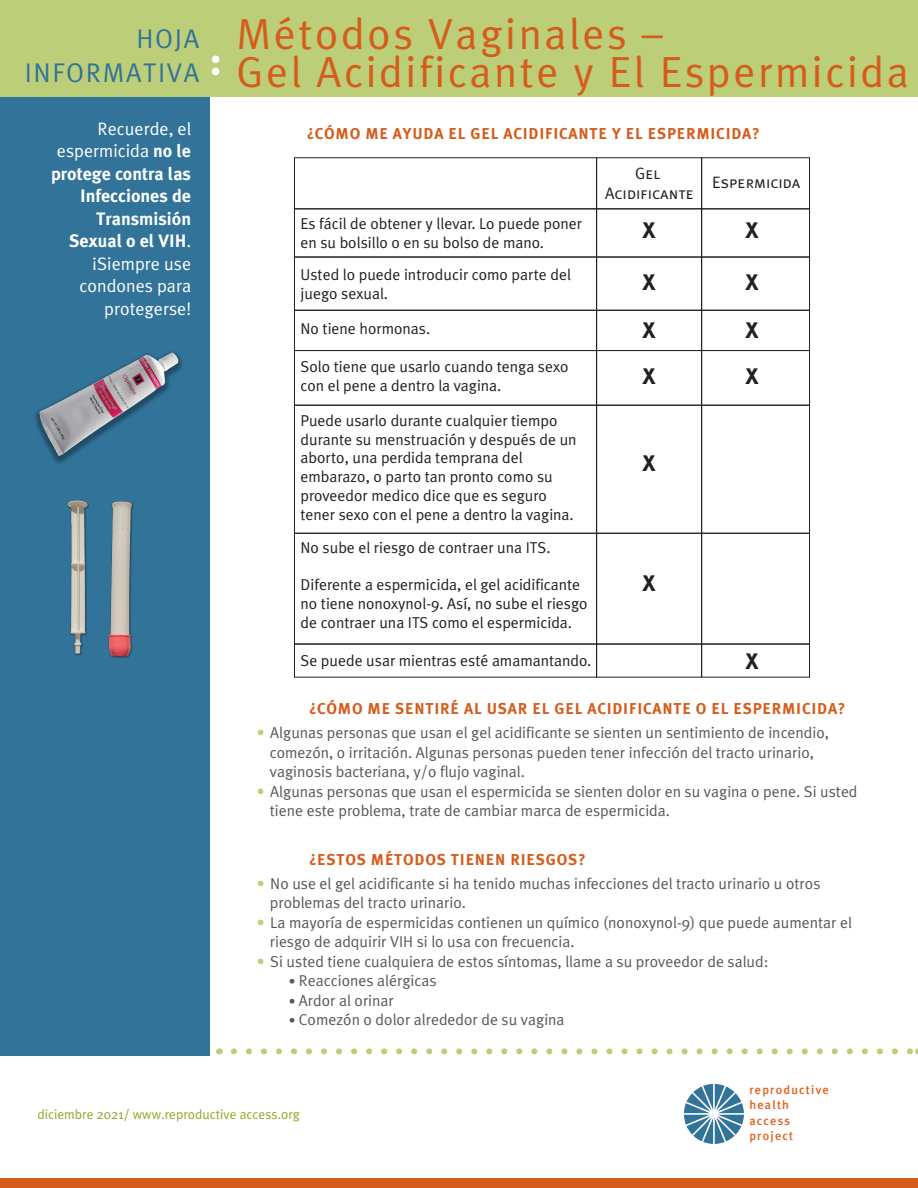
<style>
.page{position:relative;width:918px;height:1188px;background:#fff}
.page>*{position:absolute;margin:0;border:0;box-sizing:border-box;transform-origin:0 0}
.t1{font:43.5px/37.5px "Meta Plus Normal";letter-spacing:.06em;color:#d55c1c}
.t2{font:27px "Meta Plus Normal";color:#317399}
.t3{font:700 22.5px/47.1px "Meta Plus";color:#231f20;text-align:justify}
.t4{font:18px/22.5px "Meta Plus Normal";color:#fff;text-align:right}
.t5{font:700 18px/22.5px "Meta Plus";color:#fff;text-align:right}
.t6{font:16.5px/19.8px "Meta Plus Normal Caps";color:#231f20;text-align:center}
.t7{font:15.75px/19.5px "Meta Plus Normal";color:#57585a}
.t8{font:15.75px/18.9px "Meta Plus Normal";color:#231f20}
.t9{font:700 15.75px "Meta Plus";letter-spacing:.05em;color:#d55c1c}
.t10{font:13.5px "Meta Plus Normal";color:#8ca828}
.t11{font:500 12.3px/15.1px "Meta Plus";letter-spacing:.1em;color:#e1601e}
.s1{font-size:27px;color:#317399}
.s2{font-family:"Meta Plus";font-weight:700}
.s3{font-family:"Meta Plus Normal";font-weight:400}
.s4{color:#bcce77}
.s5{font-size:13.5px}
</style>
<div class="page">
<div style="left:0;top:74px;width:210px;height:982px;background:#317399"></div>
<div style="left:0;top:0;width:918px;height:96px;background:#bcce77"></div>
<div style="left:0;top:1179px;width:918px;height:9px;background:#d55c1c"></div>
<div style="left:212px;top:56px;width:7px;height:7px;background:#fff;border-radius:50%"></div>
<div style="left:212px;top:68px;width:7px;height:7px;background:#fff;border-radius:50%"></div>
<svg style="left:684px;top:1084px;width:60px;height:60px"></svg>
<svg style="left:234px;top:1048px;width:677px;height:6px"></svg>
<div style="left:294px;top:158px;width:303px;height:51px;border:1px solid #231f20"></div>
<div style="left:596px;top:158px;width:106px;height:51px;border:1px solid #231f20"></div>
<div style="left:701px;top:158px;width:109px;height:51px;border:1px solid #231f20"></div>
<div style="left:701px;top:209px;width:109px;height:48px;border:1px solid #231f20"></div>
<div style="left:294px;top:257px;width:303px;height:53px;border:1px solid #231f20"></div>
<div style="left:596px;top:257px;width:106px;height:53px;border:1px solid #231f20"></div>
<div style="left:701px;top:257px;width:109px;height:53px;border:1px solid #231f20"></div>
<div style="left:294px;top:310px;width:303px;height:41px;border:1px solid #231f20"></div>
<div style="left:596px;top:310px;width:106px;height:41px;border:1px solid #231f20"></div>
<div style="left:701px;top:310px;width:109px;height:41px;border:1px solid #231f20"></div>
<div style="left:294px;top:350px;width:303px;height:55px;border:1px solid #231f20"></div>
<div style="left:596px;top:350px;width:106px;height:55px;border:1px solid #231f20"></div>
<div style="left:701px;top:350px;width:109px;height:55px;border:1px solid #231f20"></div>
<div style="left:294px;top:405px;width:303px;height:128px;border:1px solid #231f20"></div>
<div style="left:596px;top:405px;width:106px;height:128px;border:1px solid #231f20"></div>
<div style="left:701px;top:405px;width:109px;height:128px;border:1px solid #231f20"></div>
<div style="left:294px;top:533px;width:303px;height:111px;border:1px solid #231f20"></div>
<div style="left:596px;top:533px;width:106px;height:111px;border:1px solid #231f20"></div>
<div style="left:701px;top:533px;width:109px;height:111px;border:1px solid #231f20"></div>
<div style="left:294px;top:644px;width:303px;height:33px;border:1px solid #231f20"></div>
<div style="left:596px;top:644px;width:106px;height:33px;border:1px solid #231f20"></div>
<div style="left:701px;top:644px;width:109px;height:33px;border:1px solid #231f20"></div>
<img style="left:35px;top:352px;width:148px;height:104px">
<img style="left:52px;top:456px;width:82px;height:202px">
<h1 class="t1" style="left:25px;top:15px;width:886px;text-indent:212px">Métodos Vaginales –<br><span class="s1">INFORMATIVA</span> Gel Acidificante y El Espermicida</h1>
<h2 class="t2" style="left:137px;top:24px;width:64px">HOJA</h2>
<p class="t4" style="left:57px;top:117px;width:136px">Recuerde, el espermicida <span class="s2">no le</span></p>
<p class="t5" style="left:51px;top:162px;width:142px">protege contra las<br>Infecciones de<br>Transmisión<br>Sexual o el VIH<span class="s3">.</span></p>
<p class="t4" style="left:80px;top:252px;width:113px">¡Siempre use condones para protegerse!</p>
<p class="t9" style="left:307px;top:124px;width:454px">¿CÓMO ME AYUDA EL GEL ACIDIFICANTE Y EL ESPERMICIDA?</p>
<p class="t8" style="left:301px;top:214px;width:283px">Es fácil de obtener y llevar. Lo puede poner en su bolsillo o en su bolso de mano.</p>
<p class="t8" style="left:301px;top:265px;width:272px">Usted lo puede introducir como parte del juego sexual.</p>
<p class="t8" style="left:301px;top:319px;width:131px">No tiene hormonas.</p>
<p class="t8" style="left:301px;top:357px;width:269px">Solo tiene que usarlo cuando tenga sexo con el pene a dentro la vagina.</p>
<p class="t8" style="left:301px;top:411px;width:278px">Puede usarlo durante cualquier tiempo durante su menstruación y después de un aborto, una perdida temprana del embarazo, o parto tan pronto como su proveedor medico dice que es seguro tener sexo con el pene a dentro la vagina.</p>
<p class="t8" style="left:301px;top:537px;width:251px">No sube el riesgo de contraer una ITS.</p>
<p class="t8" style="left:301px;top:575px;width:289px">Diferente a espermicida, el gel acidificante no tiene nonoxynol-9. Así, no sube el riesgo de contraer una ITS como el espermicida.</p>
<p class="t8" style="left:301px;top:651px;width:292px">Se puede usar mientras esté amamantando.</p>
<p class="t6" style="left:605px;top:163px;width:90px">Gel<br>Acidificante</p>
<p class="t6" style="left:712px;top:172px;width:90px">Espermicida</p>
<h3 class="t3" style="left:643px;top:207px;width:15px">X</h3>
<h3 class="t3" style="left:745px;top:207px;width:15px">X</h3>
<h3 class="t3" style="left:643px;top:259px;width:15px">X X X</h3>
<h3 class="t3" style="left:745px;top:259px;width:15px">X X X</h3>
<h3 class="t3" style="left:643px;top:439px;width:15px">X</h3>
<h3 class="t3" style="left:643px;top:559px;width:15px">X</h3>
<h3 class="t3" style="left:745px;top:637px;width:15px">X</h3>
<p class="t9" style="left:309px;top:700px;width:538px">¿CÓMO ME SENTIRÉ AL USAR EL GEL ACIDIFICANTE O EL ESPERMICIDA?</p>
<p class="t7" style="left:270px;top:723px;width:561px;text-indent:-13px"><span class="s4">•</span> Algunas personas que usan el gel acidificante se sienten un sentimiento de incendio, comezón, o irritación. Algunas personas pueden tener infección del tracto urinario, vaginosis bacteriana, y/o flujo vaginal.</p>
<p class="t7" style="left:270px;top:781px;width:589px;text-indent:-13px"><span class="s4">•</span> Algunas personas que usan el espermicida se sienten dolor en su vagina o pene. Si usted tiene este problema, trate de cambiar marca de espermicida.</p>
<p class="t9" style="left:309px;top:850px;width:278px">¿ESTOS MÉTODOS TIENEN RIESGOS?</p>
<p class="t7" style="left:270px;top:873px;width:552px;text-indent:-13px"><span class="s4">•</span> No use el gel acidificante si ha tenido muchas infecciones del tracto urinario u otros problemas del tracto urinario.</p>
<p class="t7" style="left:270px;top:912px;width:584px;text-indent:-13px"><span class="s4">•</span> La mayoría de espermicidas contienen un químico (nonoxynol-9) que puede aumentar el riesgo de adquirir VIH si lo usa con frecuencia.</p>
<p class="t7" style="left:257px;top:951px;width:513px"><span class="s4">•</span> Si usted tiene cualquiera de estos síntomas, llame a su proveedor de salud:</p>
<p class="t7" style="left:289px;top:971px;width:149px"><span class="s5">•</span> Reacciones alérgicas</p>
<p class="t7" style="left:289px;top:990px;width:106px"><span class="s5">•</span> Ardor al orinar</p>
<p class="t7" style="left:289px;top:1010px;width:277px"><span class="s5">•</span> Comezón o dolor alrededor de su vagina</p>
<p class="t10" style="left:37px;top:1107px;width:264px">diciembre 2021/ www.reproductive access.org</p>
<p class="t11" style="left:749px;top:1082px;width:81px">reproductive health access project</p>
</div>
